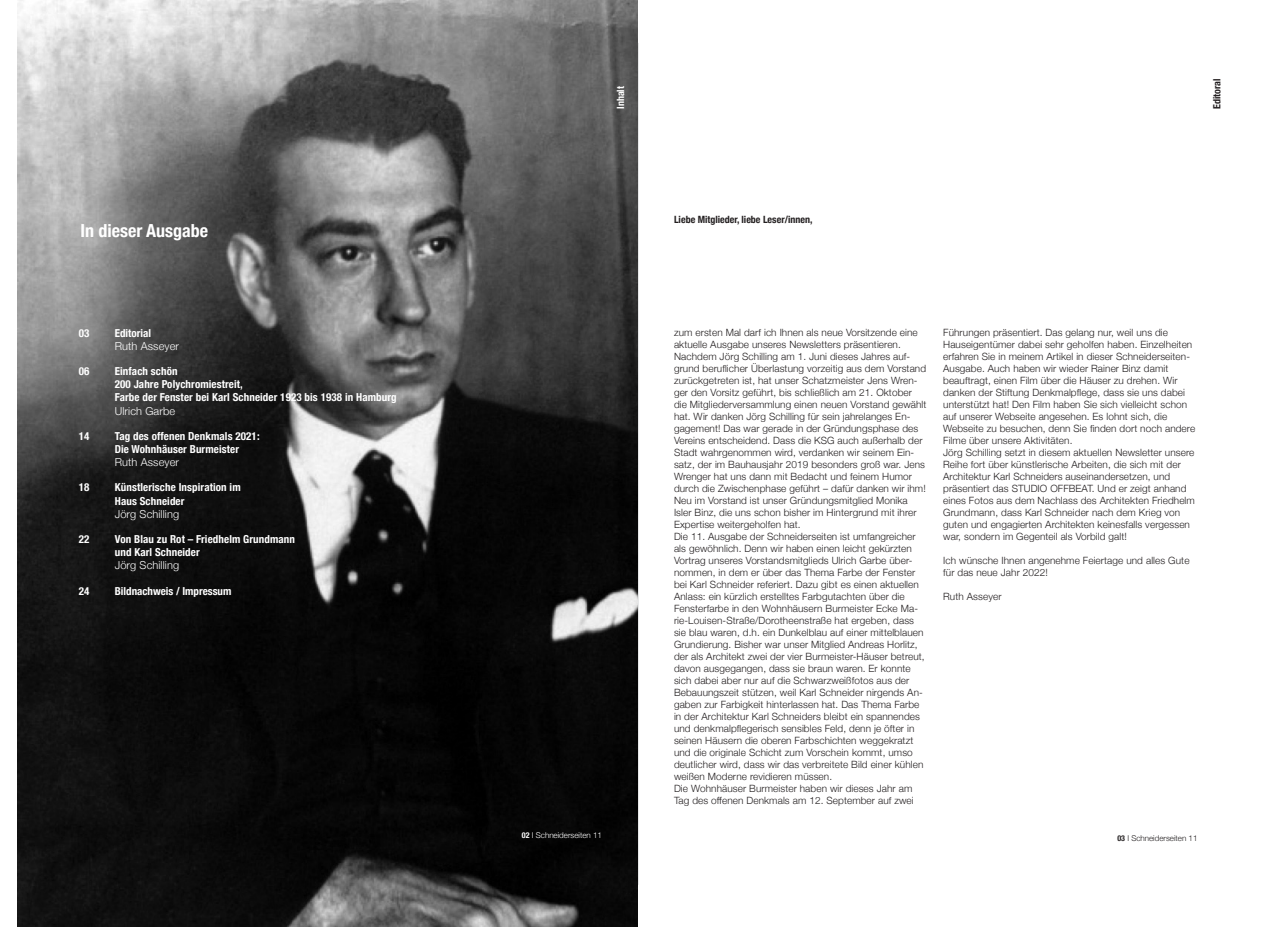
<style>
.page{position:relative;width:1276px;height:927px;background:#fff}
.page>*{position:absolute;margin:0;border:0;box-sizing:border-box;transform-origin:0 0}
.t1{font:700 condensed 18px "Helvetica Neue";color:#fff}
.t2{font:700 condensed 11px/13.2px "Helvetica Neue";letter-spacing:.01em;color:#fff}
.t3{font:300 11px "Helvetica Neue";letter-spacing:.01em;color:#fff}
.t4{font:300 10px/12px "Helvetica Neue";letter-spacing:.01em;color:#231f20}
.t5{font:700 condensed 10px "Helvetica Neue";color:#231f20}
.t6{font:700 condensed 10px "Helvetica Neue";color:#fff}
.t7{font:300 8px "Helvetica Neue";color:#fff}
.t8{font:300 8px "Helvetica Neue";color:#231f20}
.s1{font-weight:700;font-stretch:condensed}
</style>
<div class="page">
<hr style="left:638px;top:43px;width:1px;height:842px;background:#d1d2d4">
<img style="left:18px;top:0;width:620px;height:927px">
<h1 class="t1" style="left:80px;top:215px;width:129px">In dieser Ausgabe</h1>
<p class="t2" style="left:79px;top:325px;width:12px">03</p>
<p class="t2" style="left:115px;top:325px;width:38px">Editorial</p>
<p class="t3" style="left:115px;top:337px;width:66px">Ruth Asseyer</p>
<p class="t2" style="left:79px;top:364px;width:12px">06</p>
<p class="t2" style="left:115px;top:364px;width:283px">Einfach schön<br>200 Jahre Polychromiestreit,<br>Farbe der Fenster bei Karl Schneider 1923 bis 1938 in Hamburg</p>
<p class="t3" style="left:115px;top:402px;width:62px">Ulrich Garbe</p>
<p class="t2" style="left:79px;top:429px;width:12px">14</p>
<p class="t2" style="left:115px;top:429px;width:146px">Tag des offenen Denkmals 2021:<br>Die Wohnhäuser Burmeister</p>
<p class="t3" style="left:115px;top:453px;width:66px">Ruth Asseyer</p>
<p class="t2" style="left:79px;top:480px;width:12px">18</p>
<p class="t2" style="left:115px;top:480px;width:127px">Künstlerische Inspiration im<br>Haus Schneider</p>
<p class="t3" style="left:115px;top:505px;width:66px">Jörg Schilling</p>
<p class="t2" style="left:79px;top:532px;width:12px">22</p>
<p class="t2" style="left:115px;top:532px;width:182px">Von Blau zu Rot – Friedhelm Grundmann und Karl Schneider</p>
<p class="t3" style="left:115px;top:557px;width:66px">Jörg Schilling</p>
<p class="t2" style="left:79px;top:583px;width:12px">24</p>
<p class="t2" style="left:115px;top:583px;width:118px">Bildnachweis / Impressum</p>
<p class="t6" style="left:612px;top:109px;width:24px;rotate:-90deg">Inhalt</p>
<p class="t5" style="left:1208px;top:109px;width:32px;rotate:-90deg">Editoral</p>
<p class="t5" style="left:674px;top:211px;width:140px">Liebe Mitglieder, liebe Leser/innen,</p>
<p class="t4" style="left:674px;top:325px;width:254px">zum ersten Mal darf ich Ihnen als neue Vorsitzende eine aktuelle Ausgabe unseres Newsletters präsentieren.<br>Nachdem Jörg Schilling am 1. Juni dieses Jahres auf&shy;grund beruflicher Überlastung vorzeitig aus dem Vorstand zurückgetreten ist, hat unser Schatzmeister Jens Wren&shy;ger den Vorsitz geführt, bis schließlich am 21. Oktober die Mitgliederversammlung einen neuen Vorstand gewählt hat. Wir danken Jörg Schilling für sein jahrelanges En&shy;gagement! Das war gerade in der Gründungsphase des Vereins entscheidend. Dass die KSG auch außerhalb der Stadt wahrgenommen wird, verdanken wir seinem Ein&shy;satz, der im Bauhausjahr 2019 besonders groß war. Jens Wrenger hat uns dann mit Bedacht und feinem Humor durch die Zwischenphase geführt – dafür danken wir ihm!<br>Neu im Vorstand ist unser Gründungsmitglied Monika Isler Binz, die uns schon bisher im Hintergrund mit ihrer Expertise weitergeholfen hat.<br>Die 11. Ausgabe der Schneiderseiten ist umfangreicher als gewöhnlich. Denn wir haben einen leicht gekürzten Vortrag unseres Vorstandsmitglieds Ulrich Garbe über&shy;nommen, in dem er über das Thema Farbe der Fenster bei Karl Schneider referiert. Dazu gibt es einen aktuellen Anlass: ein kürzlich erstelltes Farbgutachten über die Fensterfarbe in den Wohnhäusern Burmeister Ecke Ma&shy;rie-Louisen-Straße/Dorotheenstraße hat ergeben, dass sie blau waren, d.h. ein Dunkelblau auf einer mittelblauen Grundierung. Bisher war unser Mitglied Andreas Horlitz, der als Architekt zwei der vier Burmeister-Häuser betreut, davon ausgegangen, dass sie braun waren. Er konnte sich dabei aber nur auf die Schwarzweißfotos aus der Bebauungszeit stützen, weil Karl Schneider nirgends An&shy;gaben zur Farbigkeit hinterlassen hat. Das Thema Farbe in der Architektur Karl Schneiders bleibt ein spannendes und denkmalpflegerisch sensibles Feld, denn je öfter in seinen Häusern die oberen Farbschichten weggekratzt und die originale Schicht zum Vorschein kommt, umso deutlicher wird, dass wir das verbreitete Bild einer kühlen weißen Moderne revidieren müssen.<br>Die Wohnhäuser Burmeister haben wir dieses Jahr am Tag des offenen Denkmals am 12. September auf zwei</p>
<p class="t4" style="left:943px;top:325px;width:253px">Führungen präsentiert. Das gelang nur, weil uns die Hauseigentümer dabei sehr geholfen haben. Einzelheiten erfahren Sie in meinem Artikel in dieser Schneiderseiten-Ausgabe. Auch haben wir wieder Rainer Binz damit beauftragt, einen Film über die Häuser zu drehen. Wir danken der Stiftung Denkmalpflege, dass sie uns dabei unterstützt hat! Den Film haben Sie sich vielleicht schon auf unserer Webseite angesehen. Es lohnt sich, die Webseite zu besuchen, denn Sie finden dort noch andere Filme über unsere Aktivitäten.<br>Jörg Schilling setzt in diesem aktuellen Newsletter unsere Reihe fort über künstlerische Arbeiten, die sich mit der Architektur Karl Schneiders auseinandersetzen, und präsentiert das STUDIO OFFBEAT. Und er zeigt anhand eines Fotos aus dem Nachlass des Architekten Friedhelm Grundmann, dass Karl Schneider nach dem Krieg von guten und engagierten Architekten keinesfalls vergessen war, sondern im Gegenteil als Vorbild galt!</p>
<p class="t4" style="left:943px;top:553px;width:248px">Ich wünsche Ihnen angenehme Feiertage und alles Gute für das neue Jahr 2022!</p>
<p class="t4" style="left:943px;top:589px;width:60px">Ruth Asseyer</p>
<p class="t7" style="left:522px;top:829px;width:81px"><span class="s1">02</span> I Schneiderseiten 11</p>
<p class="t8" style="left:1117px;top:832px;width:81px"><span class="s1">03</span> I Schneiderseiten 11</p>
</div>
